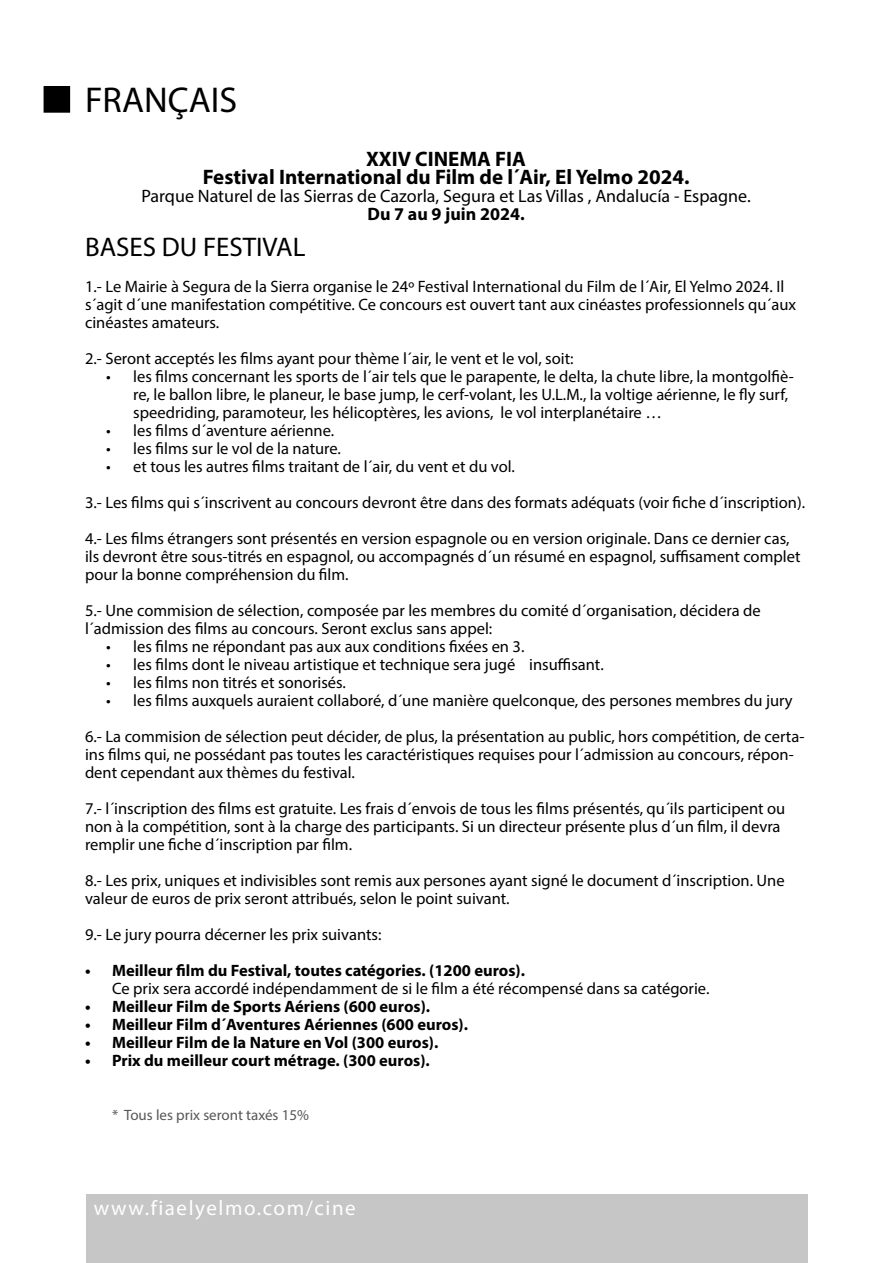
<style>
.page{position:relative;width:893px;height:1263px;background:#fff}
.page>*{position:absolute;margin:0;border:0;box-sizing:border-box;transform-origin:0 0}
.t1{font:36px "Myriad Pro";color:#000}
.t2{font:27px "Myriad Pro";color:#000}
.t3{font:700 21px/18px "Myriad Pro";color:#000;text-align:center}
.t4{font:21px "Myriad Pro";letter-spacing:.075em;color:#fff}
.t5{font:18px "Myriad Pro";color:#000}
.t6{font:700 18px "Myriad Pro";color:#000}
.t7{font:16.5px/18px "Myriad Pro";color:#000}
.t8{font:700 16.5px "Myriad Pro";color:#000}
.t9{font:15px "Myriad Pro";color:#575756}
</style>
<div class="page">
<div style="left:86px;top:1194px;width:721px;height:69px;background:#c6c6c6"></div>
<div style="left:44px;top:87px;width:25px;height:25px;background:#000"></div>
<div style="left:44px;top:86px;width:26px;height:27px;border:2px solid #000"></div>
<h1 class="t1" style="left:85px;top:78px;width:154px">FRANÇAIS</h1>
<p class="t3" style="left:203px;top:149px;width:488px">XXIV CINEMA FIA<br>Festival International du Film de l´Air, El Yelmo 2024.</p>
<p class="t5" style="left:141px;top:185px;width:611px">Parque Naturel de las Sierras de Cazorla, Segura et Las Villas , Andalucía - Espagne.</p>
<p class="t6" style="left:368px;top:202px;width:159px">Du 7 au 9 juin 2024.</p>
<h2 class="t2" style="left:85px;top:230px;width:222px">BASES DU FESTIVAL</h2>
<p class="t7" style="left:85px;top:277px;width:713px">1.- Le Mairie à Segura de la Sierra organise le 24º Festival International du Film de l´Air, El Yelmo 2024. Il s´agit d´une manifestation compétitive. Ce concours est ouvert tant aux cinéastes professionnels qu´aux cinéastes amateurs.</p>
<p class="t7" style="left:85px;top:349px;width:490px">2.- Seront acceptés les films ayant pour thème l´air, le vent et le vol, soit:</p>
<p class="t7" style="left:133px;top:367px;width:662px;text-indent:-27px">• les films concernant les sports de l´air tels que le parapente, le delta, la chute libre, la montgolfiè&shy;re, le ballon libre, le planeur, le base jump, le cerf-volant, les U.L.M., la voltige aérienne, le fly surf, speedriding, paramoteur, les hélicoptères, les avions, le vol interplanétaire …</p>
<p class="t7" style="left:106px;top:421px;width:229px">• les films d´aventure aérienne.</p>
<p class="t7" style="left:106px;top:439px;width:236px">• les films sur le vol de la nature.</p>
<p class="t7" style="left:85px;top:448px;width:722px;line-height:36px;text-indent:21px">• et tous les autres films traitant de l´air, du vent et du vol.<br>3.- Les films qui s´inscrivent au concours devront être dans des formats adéquats (voir fiche d´inscription).<br>4.- Les films étrangers sont présentés en version espagnole ou en version originale. Dans ce dernier cas,</p>
<p class="t7" style="left:85px;top:547px;width:717px">ils devront être sous-titrés en espagnol, ou accompagnés d´un résumé en espagnol, suffisament complet pour la bonne compréhension du film.</p>
<p class="t7" style="left:85px;top:601px;width:677px">5.- Une commision de sélection, composée par les membres du comité d´organisation, décidera de l´admission des films au concours. Seront exclus sans appel:</p>
<p class="t7" style="left:106px;top:637px;width:420px">• les films ne répondant pas aux aux conditions fixées en 3.</p>
<p class="t7" style="left:106px;top:655px;width:499px">• les films dont le niveau artistique et technique sera jugé insuffisant.</p>
<p class="t7" style="left:106px;top:673px;width:241px">• les films non titrés et sonorisés.</p>
<p class="t7" style="left:85px;top:682px;width:721px;line-height:36px;text-align:center">• les films auxquels auraient collaboré, d´une manière quelconque, des persones membres du jury<br>6.- La commision de sélection peut décider, de plus, la présentation au public, hors compétition, de certa-</p>
<p class="t7" style="left:85px;top:745px;width:710px">ins films qui, ne possédant pas toutes les caractéristiques requises pour l´admission au concours, répon&shy;dent cependant aux thèmes du festival.</p>
<p class="t7" style="left:85px;top:799px;width:702px">7.- l´inscription des films est gratuite. Les frais d´envois de tous les films présentés, qu´ils participent ou non à la compétition, sont à la charge des participants. Si un directeur présente plus d´un film, il devra remplir une fiche d´inscription par film.</p>
<p class="t7" style="left:85px;top:871px;width:701px">8.- Les prix, uniques et indivisibles sont remis aux persones ayant signé le document d´inscription. Une valeur de euros de prix seront attribués, selon le point suivant.</p>
<p class="t7" style="left:85px;top:925px;width:298px">9.- Le jury pourra décerner les prix suivants:</p>
<p class="t8" style="left:85px;top:960px;width:441px">• Meilleur film du Festival, toutes catégories. (1200 euros).</p>
<p class="t7" style="left:112px;top:979px;width:599px">Ce prix sera accordé indépendamment de si le film a été récompensé dans sa catégorie.</p>
<p class="t8" style="left:85px;top:996px;width:347px">• Meilleur Film de Sports Aériens (600 euros).</p>
<p class="t8" style="left:85px;top:1014px;width:385px">• Meilleur Film d´Aventures Aériennes (600 euros).</p>
<p class="t8" style="left:85px;top:1032px;width:355px">• Meilleur Film de la Nature en Vol (300 euros).</p>
<p class="t8" style="left:85px;top:1050px;width:346px">• Prix du meilleur court métrage. (300 euros).</p>
<p class="t9" style="left:112px;top:1106px;width:198px">* Tous les prix seront taxés 15%</p>
<p class="t4" style="left:94px;top:1195px;width:263px">www.fiaelyelmo.com/cine</p>
</div>
